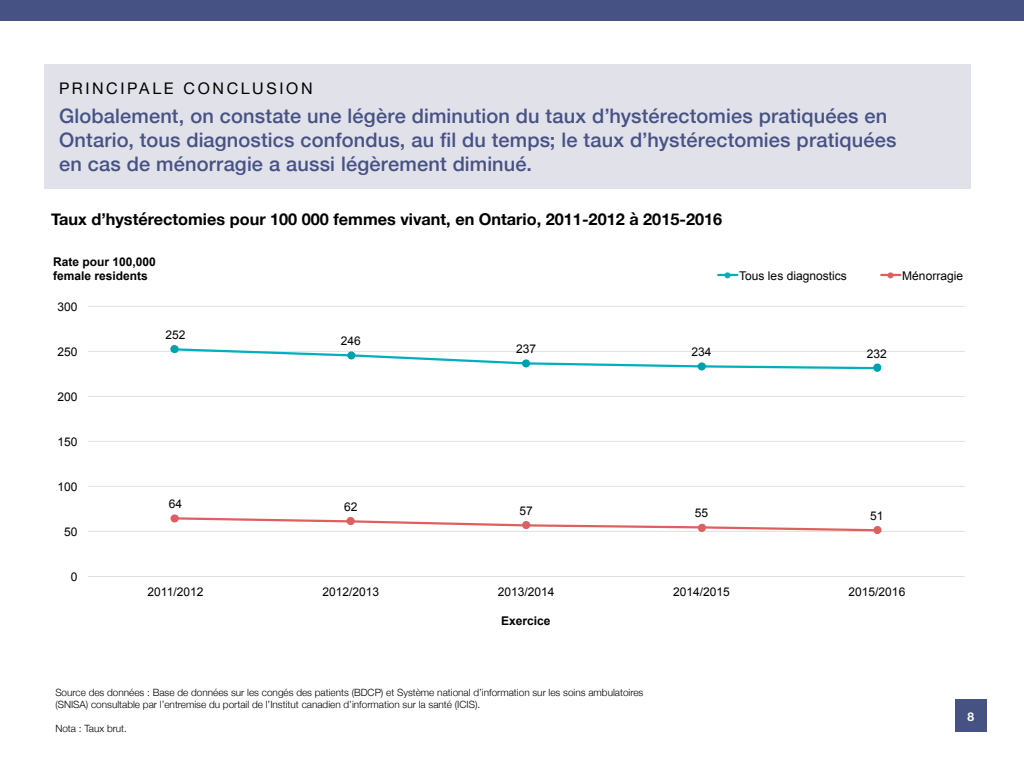
<style>
.page{position:relative;width:1024px;height:768px;background:#fff}
.page>*{position:absolute;margin:0;border:0;box-sizing:border-box;transform-origin:0 0}
.body_-_key_finding{font:500 20px/24px "Helvetica Neue";letter-spacing:.01em;color:#475284}
.body_-_graph_title{font:700 16.3px "Helvetica Neue";color:#000}
.head_-_key_finding{font:16px "Helvetica Neue";letter-spacing:.165em;color:#000}
.t1{font:12px "Arial";color:#000}
.t2{font:700 12px/14px "Arial";color:#000}
.t3{font:700 12px "Helvetica Neue";color:#fff}
.body_-_sources{font:300 10px/12px "Helvetica Neue";color:#000}
</style>
<div class="page">
<div style="left:0;top:0;width:1024px;height:21px;background:#475284"></div>
<div style="left:955px;top:699px;width:32px;height:33px;background:#475284"></div>
<div style="left:44px;top:64px;width:927px;height:124px;background:#e1e1ea"></div>
<hr style="left:88px;top:531px;width:877px;height:1px;background:#e0e0e0">
<hr style="left:88px;top:486px;width:877px;height:1px;background:#e0e0e0">
<hr style="left:88px;top:441px;width:877px;height:1px;background:#e0e0e0">
<hr style="left:88px;top:396px;width:877px;height:1px;background:#e0e0e0">
<hr style="left:88px;top:351px;width:877px;height:1px;background:#e0e0e0">
<hr style="left:88px;top:306px;width:877px;height:1px;background:#e0e0e0">
<hr style="left:88px;top:576px;width:877px;height:1px;background:#e0e0e0">
<svg style="left:176px;top:346px;width:704px;height:26px"></svg>
<svg style="left:171px;top:515px;width:709px;height:19px"></svg>
<svg style="left:718px;top:272px;width:19px;height:6px"></svg>
<svg style="left:881px;top:272px;width:19px;height:6px"></svg>
<div style="left:170px;top:345px;width:8px;height:8px;background:#00a0af;border-radius:50%"></div>
<div style="left:347px;top:351px;width:8px;height:8px;background:#00a0af;border-radius:50%"></div>
<div style="left:522px;top:359px;width:8px;height:8px;background:#00a0af;border-radius:50%"></div>
<div style="left:698px;top:362px;width:8px;height:8px;background:#00a0af;border-radius:50%"></div>
<div style="left:873px;top:363px;width:8px;height:8px;background:#00a0af;border-radius:50%"></div>
<div style="left:171px;top:514px;width:8px;height:8px;background:#dd5f62;border-radius:50%"></div>
<div style="left:346px;top:517px;width:8px;height:8px;background:#dd5f62;border-radius:50%"></div>
<div style="left:522px;top:521px;width:8px;height:8px;background:#dd5f62;border-radius:50%"></div>
<div style="left:698px;top:524px;width:8px;height:8px;background:#dd5f62;border-radius:50%"></div>
<div style="left:873px;top:526px;width:8px;height:8px;background:#dd5f62;border-radius:50%"></div>
<p class="head_-_key_finding" style="left:59px;top:77px;width:255px">PRINCIPALE CONCLUSION</p>
<p class="body_-_key_finding" style="left:59px;top:103px;width:839px">Globalement, on constate une légère diminution du taux d’hystérectomies pratiquées en<br>Ontario, tous diagnostics confondus, au fil du temps; le taux d’hystérectomies pratiquées en cas de ménorragie a aussi légèrement diminué.</p>
<p class="body_-_graph_title" style="left:51px;top:207px;width:673px">Taux d’hystérectomies pour 100 000 femmes vivant, en Ontario, 2011-2012 à 2015-2016</p>
<p class="t2" style="left:53px;top:255px;width:104px">Rate pour 100,000 female residents</p>
<p class="t1" style="left:57px;top:299px;width:22px">300</p>
<p class="t1" style="left:57px;top:344px;width:22px">250</p>
<p class="t1" style="left:165px;top:327px;width:22px">252</p>
<p class="t1" style="left:57px;top:389px;width:22px">200</p>
<p class="t1" style="left:57px;top:434px;width:22px">150</p>
<p class="t1" style="left:341px;top:333px;width:22px">246</p>
<p class="t1" style="left:739px;top:268px;width:109px">Tous les diagnostics</p>
<p class="t1" style="left:902px;top:268px;width:62px">Ménorragie</p>
<p class="t1" style="left:516px;top:340px;width:22px">237</p>
<p class="t1" style="left:692px;top:344px;width:22px">234</p>
<p class="t1" style="left:867px;top:346px;width:22px">232</p>
<p class="t1" style="left:57px;top:479px;width:22px">100</p>
<p class="t1" style="left:64px;top:524px;width:15px">50</p>
<p class="t1" style="left:71px;top:569px;width:8px">0</p>
<p class="t1" style="left:169px;top:496px;width:15px">64</p>
<p class="t1" style="left:344px;top:499px;width:15px">62</p>
<p class="t1" style="left:520px;top:503px;width:15px">57</p>
<p class="t1" style="left:695px;top:505px;width:15px">55</p>
<p class="t1" style="left:870px;top:508px;width:15px">51</p>
<p class="t1" style="left:148px;top:584px;width:57px">2011/2012</p>
<p class="t1" style="left:323px;top:584px;width:58px">2012/2013</p>
<p class="t1" style="left:498px;top:584px;width:58px">2013/2014</p>
<p class="t1" style="left:673px;top:584px;width:58px">2014/2015</p>
<p class="t1" style="left:849px;top:584px;width:58px">2015/2016</p>
<p class="t2" style="left:501px;top:614px;width:51px">Exercice</p>
<p class="body_-_sources" style="left:55px;top:685px;width:590px">Source des données : Base de données sur les congés des patients (BDCP) et Système national d’information sur les soins ambulatoires (SNISA) consultable par l’entremise du portail de l’Institut canadien d’information sur la santé (ICIS).</p>
<p class="body_-_sources" style="left:55px;top:721px;width:73px">Nota : Taux brut.</p>
<p class="t3" style="left:968px;top:708px;width:8px">8</p>
</div>
